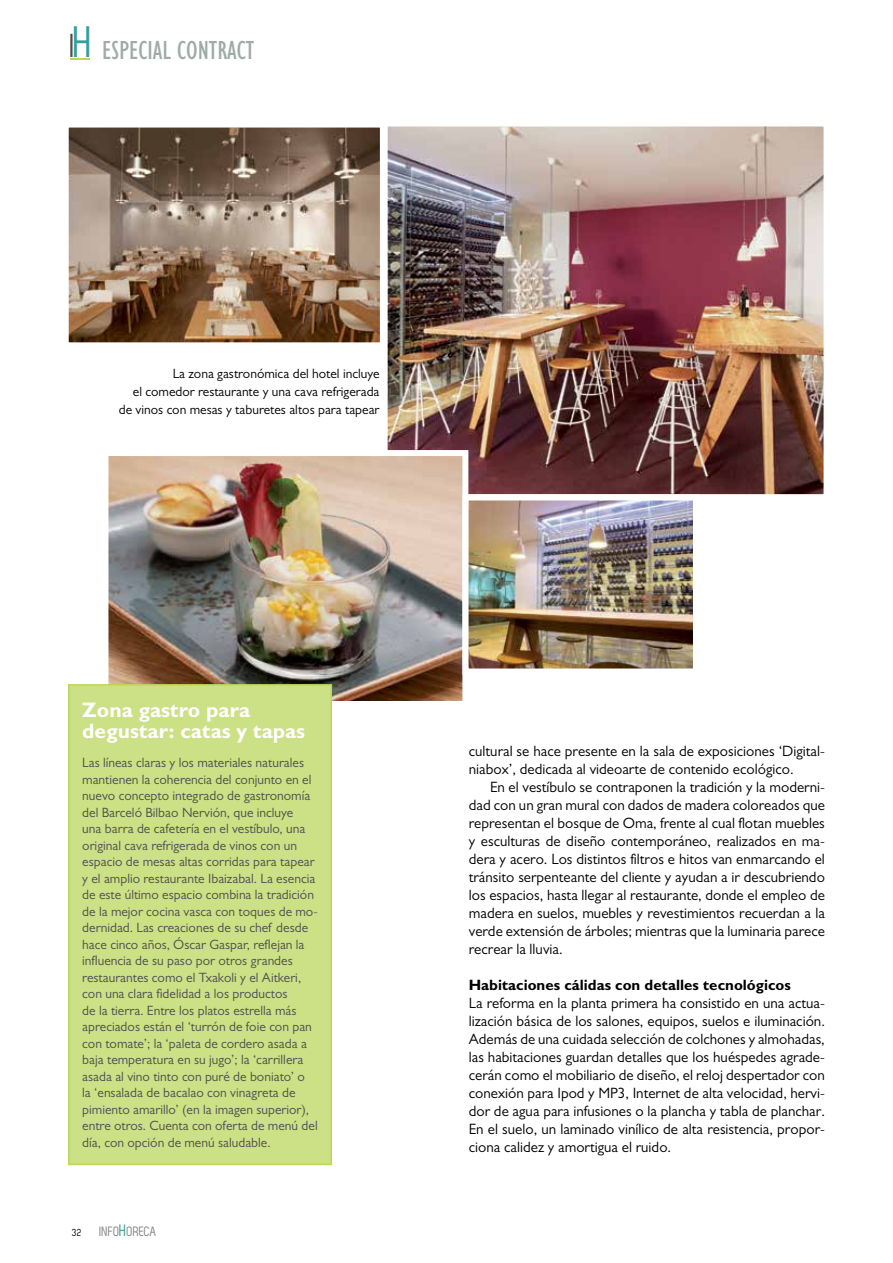
<style>
.page{position:relative;width:893px;height:1263px;background:#fff}
.page>*{position:absolute;margin:0;border:0;box-sizing:border-box;transform-origin:0 0}
.t1{font:condensed 27px "Gill Sans MT Pro";color:#9faba5}
.t2{font:700 21px/21px "Gill Sans MT Pro";color:#fff}
.t3{font:15px/18px "Gill Sans MT Pro";color:#000;text-align:justify}
.t4{font:700 15px "Gill Sans MT Pro";color:#000}
.t5{font:13.5px/16.5px "Gill Sans MT Pro";color:#4d4d4f}
.t6{font:13.5px/18px "Gill Sans MT Pro";color:#000;text-align:right}
.t7{font:13.5px "Zag";color:#808285}
.t8{font:10.5px "Zag";color:#000}
.s1{font-family:"Zag";font-stretch:normal;font-size:33.15px;color:#4c4f4b}
.s2{font-family:"Zag";font-stretch:normal;font-size:43.95px;color:#339d9f}
.s3{font-size:16.5px;color:#379d96}
</style>
<div class="page">
<svg style="left:70px;top:58px;width:19px;height:1px"></svg>
<img style="left:389px;top:127px;width:433px;height:366px">
<div style="left:382px;top:120px;width:447px;height:380px;border:6px solid #fff"></div>
<img style="left:109px;top:457px;width:352px;height:243px">
<div style="left:102px;top:450px;width:366px;height:270px;border:6px solid #fff"></div>
<img style="left:70px;top:129px;width:309px;height:212px">
<div style="left:63px;top:122px;width:323px;height:226px;border:6px solid #fff"></div>
<div style="left:69px;top:685px;width:262px;height:479px;background:#cce085"></div>
<div style="left:68px;top:684px;width:264px;height:481px;border:2px solid #bdd75a"></div>
<img style="left:470px;top:501px;width:222px;height:166px">
<div style="left:463px;top:494px;width:236px;height:180px;border:6px solid #fff"></div>
<h1 class="t1" style="left:70px;top:34px;width:186px"><span class="s1">I</span><span class="s2">H</span> ESPECIAL CONTRACT</h1>
<p class="t6" style="left:119px;top:364px;width:262px">La zona gastronómica del hotel incluye<br>el comedor restaurante y una cava refrigerada de vinos con mesas y taburetes altos para tapear</p>
<h2 class="t2" style="left:82px;top:699px;width:224px">Zona gastro para degustar: catas y tapas</h2>
<p class="t5" style="left:82px;top:754px;width:237px">Las líneas claras y los materiales naturales mantienen la coherencia del conjunto en el nuevo concepto integrado de gastronomía del Barceló Bilbao Nervión, que incluye<br>una barra de cafetería en el vestíbulo, una original cava refrigerada de vinos con un espacio de mesas altas corridas para tapear y el amplio restaurante Ibaizabal. La esencia de este último espacio combina la tradición de la mejor cocina vasca con toques de mo&shy;dernidad. Las creaciones de su chef desde hace cinco años, Óscar Gaspar, reflejan la influencia de su paso por otros grandes restaurantes como el Txakoli y el Aitkeri, con una clara fidelidad a los productos<br>de la tierra. Entre los platos estrella más apreciados están el ‘turrón de foie con pan con tomate’; la ‘paleta de cordero asada a baja temperatura en su jugo’; la ‘carrillera asada al vino tinto con puré de boniato’ o<br>la ‘ensalada de bacalao con vinagreta de pimiento amarillo’ (en la imagen superior), entre otros. Cuenta con oferta de menú del día, con opción de menú saludable.</p>
<p class="t8" style="left:72px;top:1226px;width:11px">32</p>
<p class="t7" style="left:99px;top:1224px;width:59px">INFO<span class="s3">H</span>ORECA</p>
<p class="t3" style="left:469px;top:742px;width:358px">cultural se hace presente en la sala de exposiciones ‘Digital&shy;niabox’, dedicada al videoarte de contenido ecológico.</p>
<p class="t3" style="left:469px;top:778px;width:358px;text-indent:21px">En el vestíbulo se contraponen la tradición y la moderni&shy;dad con un gran mural con dados de madera coloreados que representan el bosque de Oma, frente al cual flotan muebles y esculturas de diseño contemporáneo, realizados en ma&shy;dera y acero. Los distintos filtros e hitos van enmarcando el tránsito serpenteante del cliente y ayudan a ir descubriendo los espacios, hasta llegar al restaurante, donde el empleo de madera en suelos, muebles y revestimientos recuerdan a la verde extensión de árboles; mientras que la luminaria parece recrear la lluvia.</p>
<p class="t4" style="left:469px;top:976px;width:323px">Habitaciones cálidas con detalles tecnológicos</p>
<p class="t3" style="left:469px;top:994px;width:358px">La reforma en la planta primera ha consistido en una actua&shy;lización básica de los salones, equipos, suelos e iluminación.<br>Además de una cuidada selección de colchones y almohadas, las habitaciones guardan detalles que los huéspedes agrade&shy;cerán como el mobiliario de diseño, el reloj despertador con conexión para Ipod y MP3, Internet de alta velocidad, hervi&shy;dor de agua para infusiones o la plancha y tabla de planchar.<br>En el suelo, un laminado vinílico de alta resistencia, propor&shy;ciona calidez y amortigua el ruido.</p>
</div>
